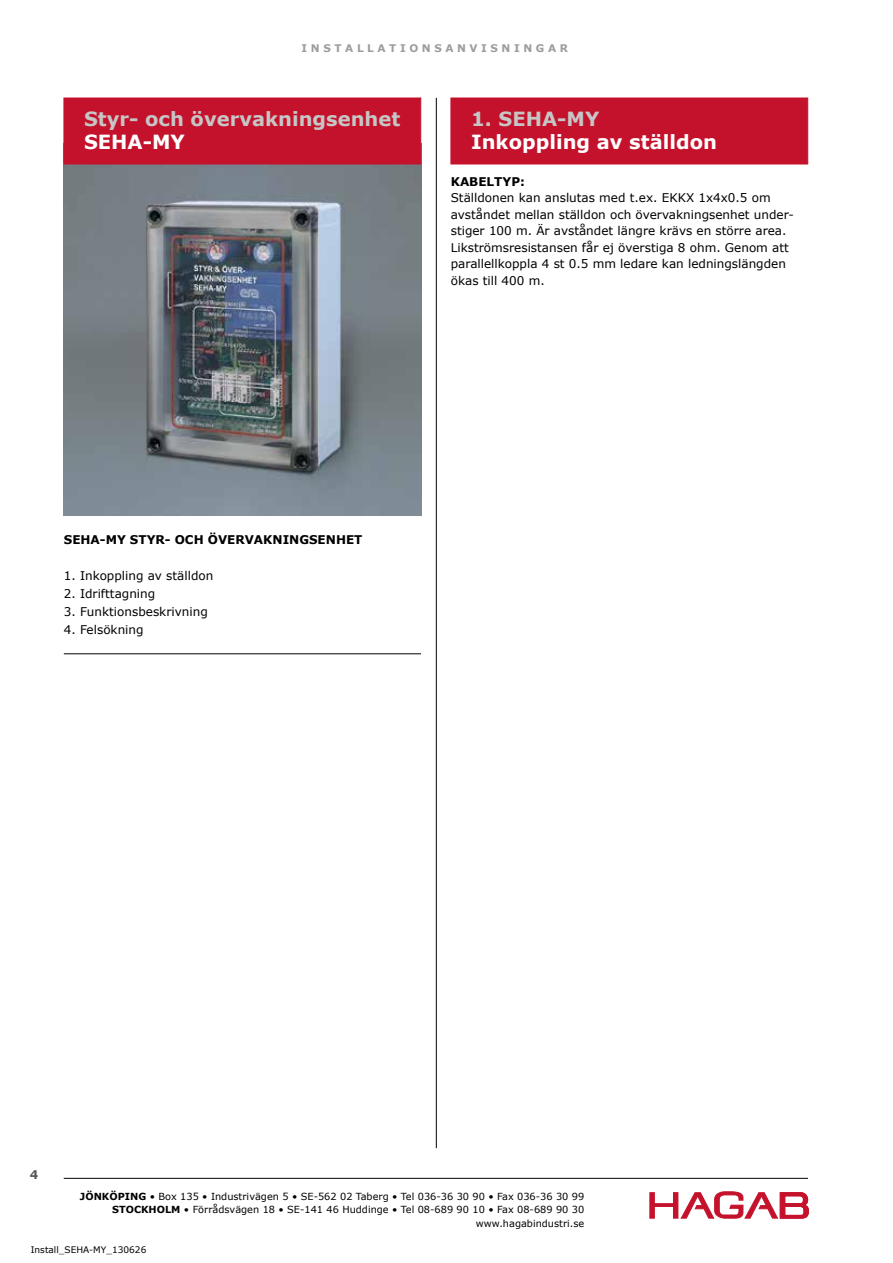
<style>
.page{position:relative;width:893px;height:1263px;background:#fff}
.page>*{position:absolute;margin:0;border:0;box-sizing:border-box;transform-origin:0 0}
.t1{font:700 19.5px "Verdana";color:#c6c6c6}
.t2{font:700 19.5px "Verdana";color:#fff}
.t3{font:12px/16.5px "Verdana";color:#000}
.t4{font:700 12px "Verdana";color:#000}
.t5{font:700 12px "Verdana";color:#575756}
.t6{font:700 10.5px "Verdana";color:#9d9d9c}
.t7{font:9.75px/13.5px "Verdana";color:#000;text-align:right}
.t8{font:9px "Verdana";color:#000}
.s1{font-weight:700}
</style>
<div class="page">
<hr style="left:64px;top:1178px;width:744px;height:1px;background:#000">
<svg style="left:649px;top:1191px;width:160px;height:27px"></svg>
<hr style="left:64px;top:653px;width:357px;height:1px;background:#000">
<div style="left:451px;top:98px;width:357px;height:66px;background:#c5122c"></div>
<hr style="left:436px;top:98px;width:1px;height:1050px;background:#000">
<img style="left:64px;top:164px;width:357px;height:352px">
<div style="left:64px;top:98px;width:357px;height:66px;background:#c5122c"></div>
<p class="t6" style="left:302px;top:40px;width:268px">I N S T A L L A T I O N S A N V I S N I N G A R</p>
<h1 class="t1" style="left:84px;top:105px;width:318px">Styr- och övervakningsenhet</h1>
<h1 class="t2" style="left:84px;top:128px;width:102px">SEHA-MY</h1>
<h1 class="t1" style="left:471px;top:105px;width:130px">1. SEHA-MY</h1>
<h1 class="t2" style="left:471px;top:128px;width:247px">Inkoppling av ställdon</h1>
<p class="t4" style="left:451px;top:173px;width:76px">KABELTYP:</p>
<p class="t3" style="left:451px;top:189px;width:345px">Ställdonen kan anslutas med t.ex. EKKX 1x4x0.5 om avståndet mellan ställdon och övervakningsenhet under&shy;stiger 100 m. Är avståndet längre krävs en större area.<br>Likströmsresistansen får ej överstiga 8 ohm. Genom att parallellkoppla 4 st 0.5 mm ledare kan ledningslängden ökas till 400 m.</p>
<p class="t4" style="left:64px;top:531px;width:300px">SEHA-MY STYR- OCH ÖVERVAKNINGSENHET</p>
<p class="t3" style="left:64px;top:567px;width:151px">1. Inkoppling av ställdon</p>
<p class="t3" style="left:64px;top:585px;width:93px">2. Idrifttagning</p>
<p class="t3" style="left:64px;top:603px;width:146px">3. Funktionsbeskrivning</p>
<p class="t3" style="left:64px;top:621px;width:81px">4. Felsökning</p>
<p class="t5" style="left:30px;top:1166px;width:10px">4</p>
<p class="t7" style="left:80px;top:1189px;width:506px"><span class="s1">JÖNKÖPING</span> • Box 135 • Industrivägen 5 • SE-562 02 Taberg • Tel 036-36 30 90 • Fax 036-36 30 99<br><span class="s1">STOCKHOLM</span> • Förrådsvägen 18 • SE-141 46 Huddinge • Tel 08-689 90 10 • Fax 08-689 90 30 www.hagabindustri.se</p>
<p class="t8" style="left:31px;top:1243px;width:117px">Install_SEHA-MY_130626</p>
</div>
